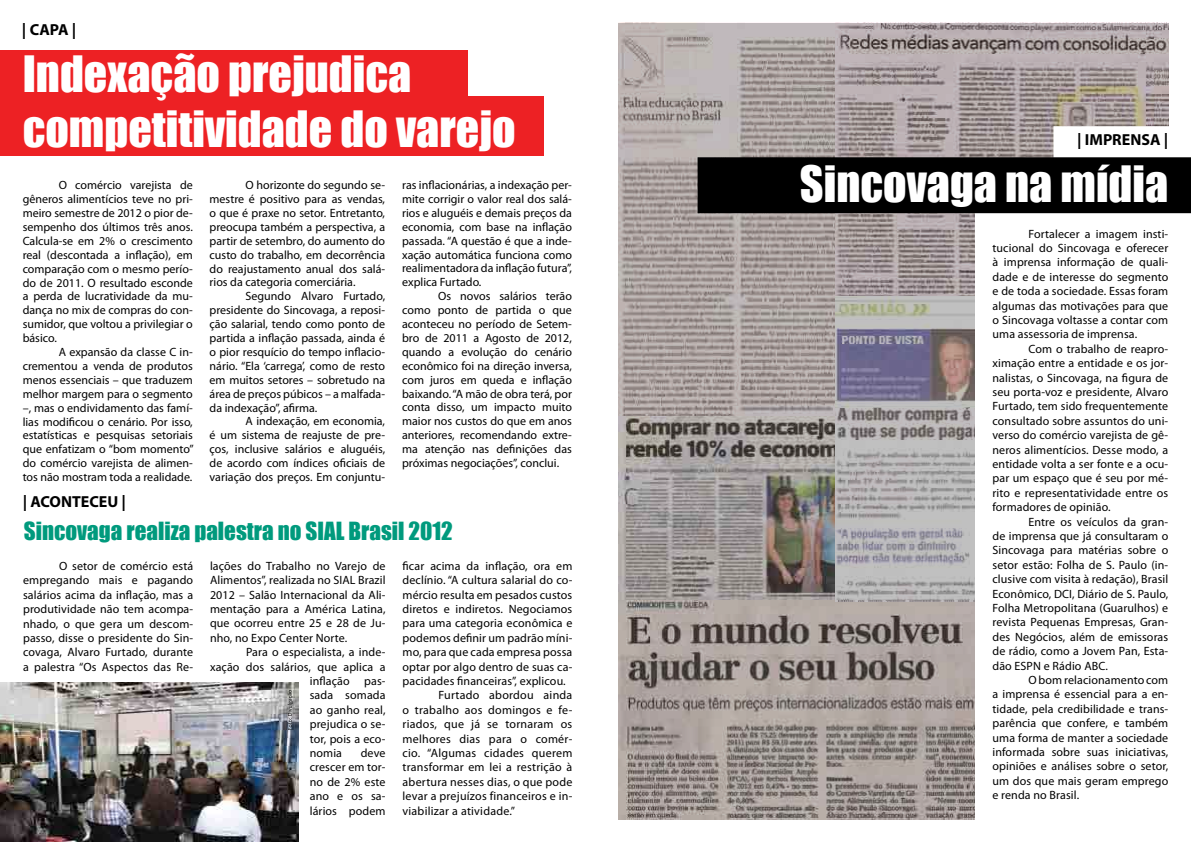
<style>
.page{position:relative;width:1191px;height:842px;background:#fff}
.page>*{position:absolute;margin:0;border:0;box-sizing:border-box;transform-origin:0 0}
.t1{font:46px/55.2px "Impact";color:#fff}
.t2{font:23px "Impact";color:#009a7d}
.t3{font:700 16px "Myriad Pro";color:#000}
.t4{font:12px/13.9px "Myriad Pro";letter-spacing:.01em;color:#000;text-align:justify}
</style>
<div class="page">
<div style="left:0;top:50px;width:468px;height:54px;background:#ed2124"></div>
<div style="left:0;top:97px;width:544px;height:59px;background:#ed2124"></div>
<img style="left:0;top:682px;width:298px;height:160px">
<svg style="left:618px;top:23px;width:550px;height:796px;background:#a19997"></svg>
<svg style="left:975px;top:213px;width:216px;height:606px"></svg>
<div style="left:1053px;top:126px;width:132px;height:35px;background:#fff;border:1px solid #fff"></div>
<div style="left:697px;top:157px;width:494px;height:56px;background:#000"></div>
<svg style="left:288px;top:690px;width:5px;height:40px"></svg>
<h3 class="t3" style="left:22px;top:19px;width:56px">| CAPA |</h3>
<h1 class="t1" style="left:23px;top:45px;width:494px">Indexação prejudica competitividade do varejo</h1>
<p class="t4" style="left:23px;top:178px;width:172px;text-indent:36px">O comércio varejista de gêneros alimentícios teve no pri&shy;meiro semestre de 2012 o pior de&shy;sempenho dos últimos três anos.<br>Calcula-se em 2% o crescimento real (descontada a inflação), em comparação com o mesmo perío&shy;do de 2011. O resultado esconde a perda de lucratividade da mu&shy;dança no mix de compras do con&shy;sumidor, que voltou a privilegiar o básico.</p>
<p class="t4" style="left:23px;top:345px;width:173px;text-indent:36px">A expansão da classe C in&shy;crementou a venda de produtos menos essenciais – que traduzem melhor margem para o segmento –, mas o endividamento das famí&shy;lias modificou o cenário. Por isso, estatísticas e pesquisas setoriais que enfatizam o “bom momento” do comércio varejista de alimen&shy;tos não mostram toda a realidade.</p>
<h3 class="t3" style="left:23px;top:492px;width:105px">| ACONTECEU |</h3>
<p class="t4" style="left:210px;top:178px;width:177px;text-indent:36px">O horizonte do segundo se&shy;mestre é positivo para as vendas, o que é praxe no setor. Entretanto, preocupa também a perspectiva, a partir de setembro, do aumento do custo do trabalho, em decorrência do reajustamento anual dos salá&shy;rios da categoria comerciária.</p>
<p class="t4" style="left:210px;top:289px;width:177px;text-indent:36px">Segundo Alvaro Furtado, presidente do Sincovaga, a reposi&shy;ção salarial, tendo como ponto de partida a inflação passada, ainda é o pior resquício do tempo inflacio&shy;nário. “Ela ‘carrega’, como de resto em muitos setores – sobretudo na área de preços púbicos – a malfada&shy;da indexação”, afirma.</p>
<p class="t4" style="left:210px;top:414px;width:177px;text-indent:36px">A indexação, em economia, é um sistema de reajuste de pre&shy;ços, inclusive salários e aluguéis, de acordo com índices oficiais de variação dos preços. Em conjuntu-</p>
<p class="t4" style="left:402px;top:178px;width:171px">ras inflacionárias, a indexação per&shy;mite corrigir o valor real dos salá&shy;rios e aluguéis e demais preços da economia, com base na inflação passada. “A questão é que a inde&shy;xação automática funciona como realimentadora da inflação futura”, explica Furtado.</p>
<p class="t4" style="left:402px;top:289px;width:171px;text-indent:36px">Os novos salários terão como ponto de partida o que aconteceu no período de Setem&shy;bro de 2011 a Agosto de 2012, quando a evolução do cenário econômico foi na direção inversa, com juros em queda e inflação baixando. “A mão de obra terá, por conta disso, um impacto muito maior nos custos do que em anos anteriores, recomendando extre&shy;ma atenção nas definições das próximas negociações”, conclui.</p>
<h2 class="t2" style="left:24px;top:513px;width:430px">Sincovaga realiza palestra no SIAL Brasil 2012</h2>
<p class="t4" style="left:23px;top:558px;width:172px;line-height:14.4px;text-indent:36px">O setor de comércio está empregando mais e pagando salários acima da inflação, mas a produtividade não tem acompa&shy;nhado, o que gera um descom&shy;passo, disse o presidente do Sin&shy;covaga, Alvaro Furtado, durante a palestra “Os Aspectos das Re-</p>
<p class="t4" style="left:402px;top:559px;width:171px">ficar acima da inflação, ora em</p>
<p class="t4" style="left:402px;top:573px;width:171px">declínio. “A cultura salarial do co-</p>
<p class="t4" style="left:402px;top:587px;width:171px">mércio resulta em pesados custos</p>
<p class="t4" style="left:402px;top:602px;width:171px">diretos e indiretos. Negociamos</p>
<p class="t4" style="left:402px;top:616px;width:171px">para uma categoria econômica e</p>
<p class="t4" style="left:402px;top:631px;width:171px">podemos definir um padrão míni-</p>
<p class="t4" style="left:402px;top:645px;width:171px">mo, para que cada empresa possa</p>
<p class="t4" style="left:402px;top:659px;width:171px">optar por algo dentro de suas ca-</p>
<p class="t4" style="left:402px;top:674px;width:165px">pacidades financeiras”, explicou.</p>
<p class="t4" style="left:438px;top:688px;width:135px">Furtado abordou ainda</p>
<p class="t4" style="left:402px;top:703px;width:171px">o trabalho aos domingos e fe-</p>
<p class="t4" style="left:402px;top:717px;width:171px">riados, que já se tornaram os</p>
<p class="t4" style="left:402px;top:731px;width:171px">melhores dias para o comér-</p>
<p class="t4" style="left:402px;top:746px;width:171px">cio. “Algumas cidades querem</p>
<p class="t4" style="left:402px;top:760px;width:171px">transformar em lei a restrição à</p>
<p class="t4" style="left:402px;top:775px;width:171px">abertura nesses dias, o que pode</p>
<p class="t4" style="left:402px;top:789px;width:171px">levar a prejuízos financeiros e in-</p>
<p class="t4" style="left:402px;top:803px;width:114px">viabilizar a atividade.”</p>
<p class="t4" style="left:210px;top:558px;width:177px;line-height:14.4px">lações do Trabalho no Varejo de Alimentos”, realizada no SIAL Brazil 2012 – Salão Internacional da Ali&shy;mentação para a América Latina, que ocorreu entre 25 e 28 de Ju&shy;nho, no Expo Center Norte.</p>
<p class="t4" style="left:246px;top:645px;width:141px">Para o especialista, a inde-</p>
<p class="t4" style="left:210px;top:659px;width:177px">xação dos salários, que aplica a</p>
<p class="t4" style="left:310px;top:674px;width:77px">inflação pas-</p>
<p class="t4" style="left:310px;top:688px;width:77px">sada somada</p>
<p class="t4" style="left:310px;top:703px;width:77px">ao ganho real,</p>
<p class="t4" style="left:310px;top:717px;width:77px">prejudica o se-</p>
<p class="t4" style="left:310px;top:731px;width:77px">tor, pois a eco-</p>
<p class="t4" style="left:310px;top:746px;width:34px">nomia</p>
<p class="t4" style="left:310px;top:746px;width:77px;line-height:14.4px;text-indent:51px">deve crescer em tor&shy;no de 2% este ano e os sa&shy;lários podem</p>
<h3 class="t3" style="left:1077px;top:129px;width:93px">| IMPRENSA |</h3>
<h1 class="t1" style="left:800px;top:155px;width:370px">Sincovaga na mídia</h1>
<p class="t4" style="left:992px;top:226px;width:177px;line-height:14.4px;text-indent:36px">Fortalecer a imagem insti&shy;tucional do Sincovaga e oferecer à imprensa informação de quali&shy;dade e de interesse do segmento e de toda a sociedade. Essas foram algumas das motivações para que o Sincovaga voltasse a contar com uma assessoria de imprensa.</p>
<p class="t4" style="left:992px;top:341px;width:177px;line-height:14.4px;text-indent:36px">Com o trabalho de reapro&shy;ximação entre a entidade e os jor&shy;nalistas, o Sincovaga, na figura de seu porta-voz e presidente, Alvaro Furtado, tem sido frequentemente consultado sobre assuntos do uni&shy;verso do comércio varejista de gê&shy;neros alimentícios. Desse modo, a entidade volta a ser fonte e a ocu&shy;par um espaço que é seu por mé&shy;rito e representatividade entre os formadores de opinião.</p>
<p class="t4" style="left:992px;top:514px;width:177px;line-height:14.4px;text-indent:36px">Entre os veículos da gran&shy;de imprensa que já consultaram o Sincovaga para matérias sobre o setor estão: Folha de S. Paulo (in&shy;clusive com visita à redação), Brasil Econômico, DCI, Diário de S. Paulo, Folha Metropolitana (Guarulhos) e revista Pequenas Empresas, Gran&shy;des Negócios, além de emissoras de rádio, como a Jovem Pan, Esta&shy;dão ESPN e Rádio ABC.</p>
<p class="t4" style="left:992px;top:673px;width:177px;line-height:14.4px;text-indent:36px">O bom relacionamento com a imprensa é essencial para a en&shy;tidade, pela credibilidade e trans&shy;parência que confere, e também uma forma de manter a sociedade informada sobre suas iniciativas, opiniões e análises sobre o setor, um dos que mais geram emprego e renda no Brasil.</p>
</div>
